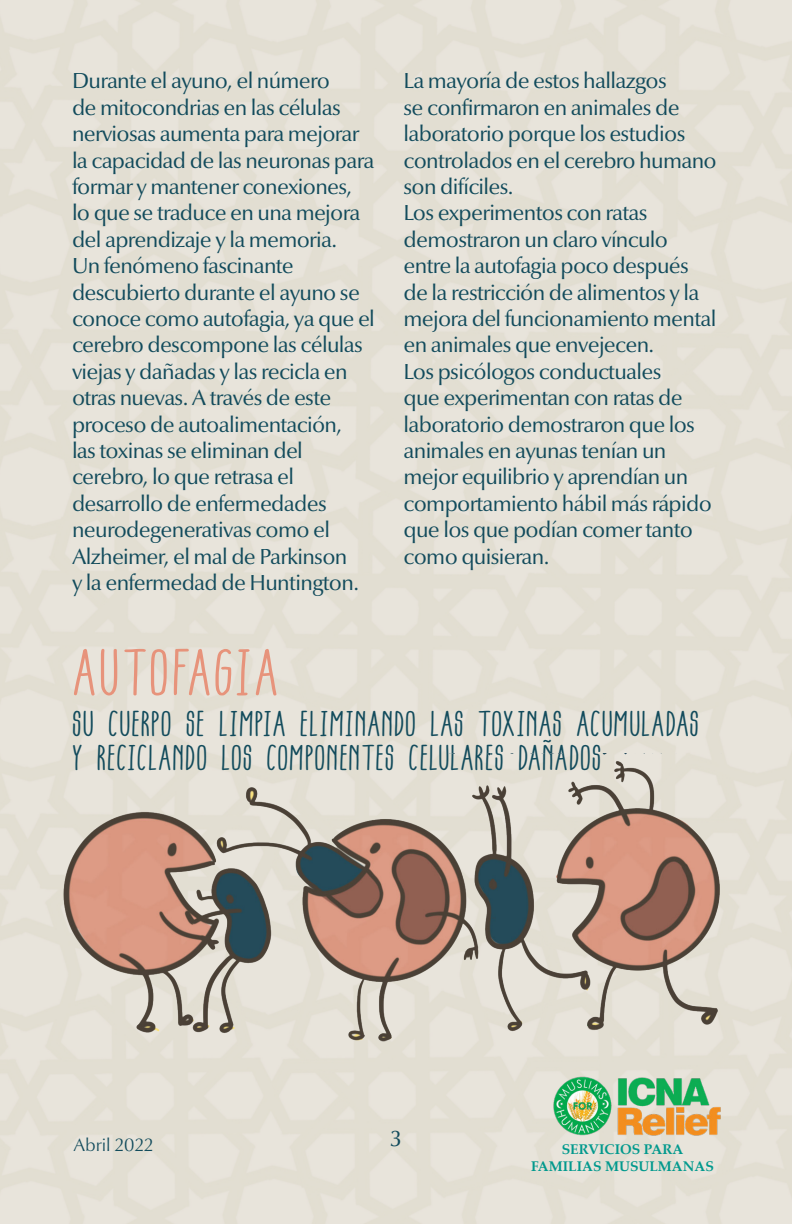
<style>
.page{position:relative;width:792px;height:1224px;background:#e7e2d9}
.page>*{position:absolute;margin:0;border:0;box-sizing:border-box;transform-origin:0 0}
.t1{font:66px "Inzania";letter-spacing:.03em;color:#e7937b;scale:1.2 1}
.t2{font:36px/34px "Inzania";letter-spacing:.02em;color:#124b5c;scale:1.2 1}
.t3{font:22px/26.4px "Optima Nova LT Pro";letter-spacing:-.03em;color:#124b5c}
.t4{font:300 18px "Optima Nova LT Pro";color:#124b5c}
.t5{font:700 14px/16.8px "Palatino Linotype";color:#01998d;text-align:center}
</style>
<div class="page">
<img style="left:550px;top:1071px;width:178px;height:68px">
<img style="left:43px;top:754px;width:685px;height:292px">
<p class="t3" style="left:72px;top:68px;width:304px">Durante el ayuno, el número<br>de mitocondrias en las células nerviosas aumenta para mejorar la capacidad de las neuronas para formar y mantener conexiones, lo que se traduce en una mejora del aprendizaje y la memoria.<br>Un fenómeno fascinante descubierto durante el ayuno se conoce como autofagia, ya que el cerebro descompone las células viejas y dañadas y las recicla en otras nuevas. A través de este proceso de autoalimentación,<br>las toxinas se eliminan del cerebro, lo que retrasa el desarrollo de enfermedades neurodegenerativas como el<br>Alzheimer, el mal de Parkinson<br>y la enfermedad de Huntington.</p>
<p class="t3" style="left:404px;top:68px;width:315px">La mayoría de estos hallazgos<br>se confirmaron en animales de laboratorio porque los estudios controlados en el cerebro humano son difíciles.</p>
<p class="t3" style="left:404px;top:200px;width:314px">Los experimentos con ratas demostraron un claro vínculo entre la autofagia poco después de la restricción de alimentos y la mejora del funcionamiento mental en animales que envejecen.<br>Los psicólogos conductuales<br>que experimentan con ratas de laboratorio demostraron que los animales en ayunas tenían un mejor equilibrio y aprendían un comportamiento hábil más rápido que los que podían comer tanto como quisieran.</p>
<p class="t1" style="left:72px;top:639px;width:174px">AUTOFAGIA</p>
<p class="t2" style="left:72px;top:708px;width:524px">SU CUERPO SE LIMPIA ELIMINANDO LAS TOXINAS ACUMULADAS<br>Y RECICLANDO LOS COMPONENTES CELULARES DAÑADOS</p>
<p class="t4" style="left:73px;top:1133px;width:82px">Abril 2022</p>
<p class="t3" style="left:390px;top:1126px;width:13px">3</p>
<p class="t5" style="left:531px;top:1141px;width:184px">SERVICIOS PARA<br>FAMILIAS MUSULMANAS</p>
</div>
